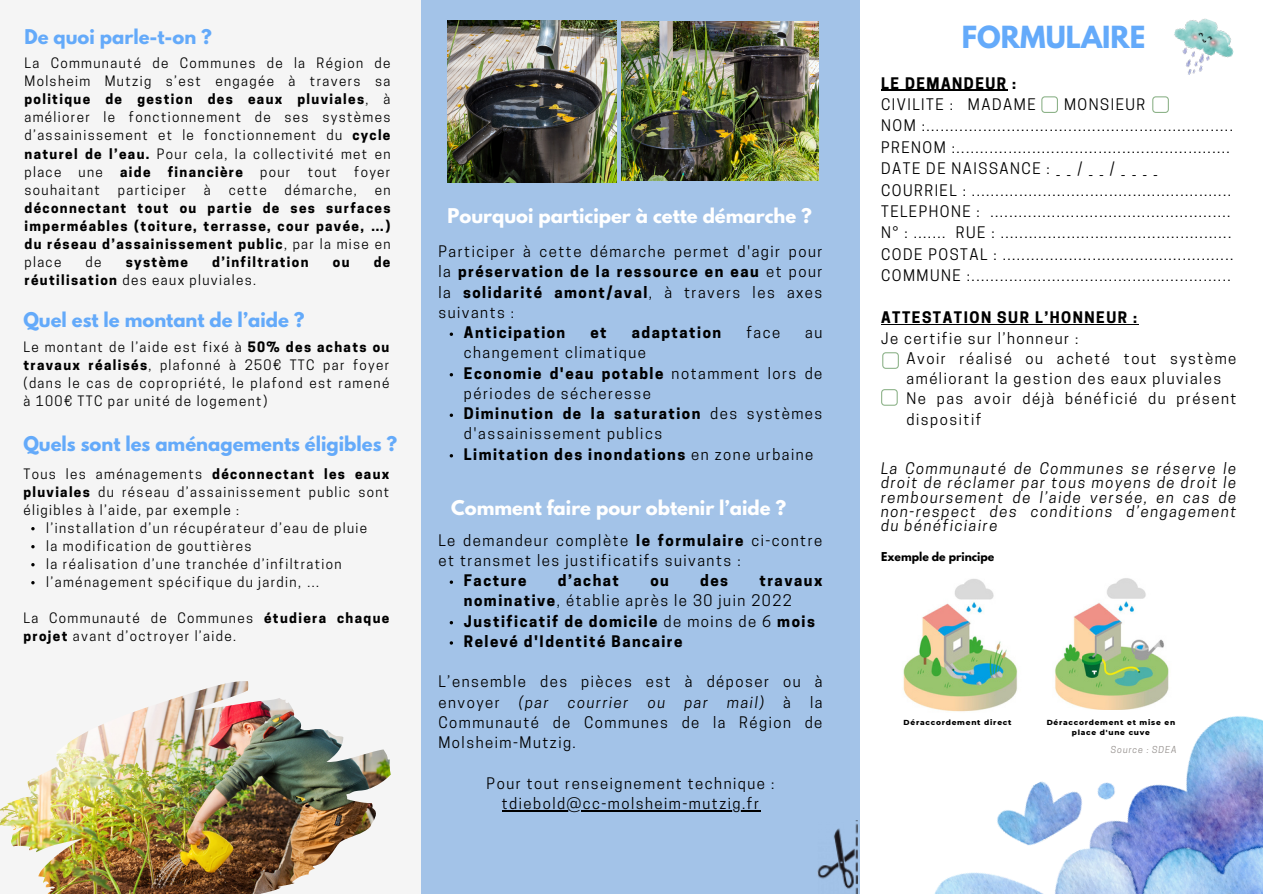
<style>
.page{position:relative;width:1263px;height:894px;background:#fff}
.page>*{position:absolute;margin:0;border:0;box-sizing:border-box;transform-origin:0 0}
.t1{font:700 27px "League Spartan";color:#64aafa}
.t2{font:700 18px "League Spartan";color:#64aafa}
.t3{font:700 18px "League Spartan";color:#fff}
.t4{font:15px/20.2px "Cooper Hewitt";letter-spacing:.1em;color:#000}
.t5{font:italic 15px/14.2px "Cooper Hewitt";letter-spacing:.1em;color:#000;text-align:justify}
.t6{font:700 15px "Cooper Hewitt";letter-spacing:.1em;color:#000}
.t7{font:13.5px/18px "Cooper Hewitt";letter-spacing:.1em;color:#000;text-align:justify}
.t8{font:700 13.5px/18px "Cooper Hewitt";letter-spacing:.1em;color:#000;text-align:justify}
.t9{font:700 10.8px "League Spartan";color:#000}
.t10{font:italic 9px "Cooper Hewitt";letter-spacing:.1em;color:#948f8c}
.t11{font:800 7.5px/9.9px "Montserrat";letter-spacing:.1em;color:#000;text-align:center}
.s1{font-weight:700}
.s2{font-weight:400}
</style>
<div class="page">
<div style="left:318px;top:0;width:542px;height:893px;background:#a3c3e8"></div>
<div style="left:0;top:0;width:421px;height:893px;background:#f5f5f5"></div>
<hr style="left:881px;top:90px;width:127px;height:1px;background:#000">
<svg style="left:1152px;top:96px;width:17px;height:17px"></svg>
<svg style="left:1041px;top:96px;width:17px;height:17px"></svg>
<hr style="left:881px;top:324px;width:149px;height:1px;background:#000">
<hr style="left:1030px;top:324px;width:109px;height:1px;background:#000">
<svg style="left:882px;top:352px;width:17px;height:17px"></svg>
<svg style="left:881px;top:389px;width:17px;height:16px"></svg>
<img style="left:817px;top:820px;width:41px;height:73px">
<img style="left:922px;top:578px;width:224px;height:52px">
<img style="left:903px;top:630px;width:360px;height:263px">
<img style="left:0;top:681px;width:391px;height:212px">
<img style="left:1174px;top:18px;width:60px;height:57px">
<img style="left:447px;top:20px;width:169px;height:162px">
<img style="left:622px;top:22px;width:197px;height:158px">
<div style="left:897px;top:714px;width:119px;height:18px;background:#fff"></div>
<svg style="left:31px;top:527px;width:4px;height:3px"></svg>
<svg style="left:31px;top:545px;width:4px;height:3px"></svg>
<svg style="left:31px;top:563px;width:4px;height:3px"></svg>
<svg style="left:31px;top:581px;width:4px;height:3px"></svg>
<svg style="left:450px;top:332px;width:3px;height:4px"></svg>
<svg style="left:450px;top:413px;width:3px;height:4px"></svg>
<hr style="left:502px;top:809px;width:258px;height:2px;background:#000">
<div style="left:1038px;top:709px;width:129px;height:19px;background:#fff"></div>
<p class="t2" style="left:24px;top:28px;width:189px">De quoi parle-t-on ?</p>
<p class="t7" style="left:24px;top:56px;width:367px">La Communauté de Communes de la Région de Molsheim Mutzig s’est engagée à travers sa <span class="s1">politique de gestion des eaux pluviales</span>, à améliorer le fonctionnement de ses systèmes d’assainissement et le fonctionnement du <span class="s1">cycle naturel de l’eau.</span> Pour cela, la collectivité met en place</p>
<p class="t7" style="left:79px;top:164px;width:26px">une</p>
<p class="t8" style="left:120px;top:164px;width:32px">aide</p>
<p class="t8" style="left:168px;top:164px;width:77px">financière</p>
<p class="t7" style="left:260px;top:164px;width:32px">pour</p>
<p class="t7" style="left:308px;top:164px;width:31px">tout</p>
<p class="t7" style="left:354px;top:164px;width:38px">foyer</p>
<p class="t7" style="left:24px;top:182px;width:77px">souhaitant</p>
<p class="t7" style="left:118px;top:182px;width:70px">participer</p>
<p class="t7" style="left:204px;top:182px;width:8px">à</p>
<p class="t7" style="left:229px;top:182px;width:39px">cette</p>
<p class="t7" style="left:285px;top:182px;width:74px">démarche,</p>
<p class="t8" style="left:24px;top:182px;width:367px;text-indent:350px"><span class="s2">en </span>déconnectant tout ou partie de ses surfaces imperméables (toiture, terrasse, cour pavée, …) du réseau d’assainissement public<span class="s2">, par la mise en place</span></p>
<p class="t7" style="left:86px;top:254px;width:17px">de</p>
<p class="t8" style="left:126px;top:254px;width:64px">système</p>
<p class="t8" style="left:212px;top:254px;width:98px">d’infiltration</p>
<p class="t8" style="left:333px;top:254px;width:18px">ou</p>
<p class="t8" style="left:374px;top:254px;width:18px">de</p>
<p class="t7" style="left:24px;top:272px;width:233px"><span class="s1">réutilisation</span> des eaux pluviales.</p>
<p class="t2" style="left:23px;top:310px;width:283px">Quel est le montant de l’aide ?</p>
<p class="t7" style="left:23px;top:339px;width:367px">Le montant de l’aide est fixé à <span class="s1">50% des achats ou travaux réalisés</span>, plafonné à 250€ TTC par foyer (dans le cas de copropriété, le plafond est ramené à 100€ TTC par unité de logement)</p>
<p class="t2" style="left:23px;top:435px;width:375px">Quels sont les aménagements éligibles ?</p>
<p class="t7" style="left:23px;top:466px;width:367px">Tous les aménagements <span class="s1">déconnectant les eaux pluviales</span> du réseau d’assainissement public sont éligibles à l’aide, par exemple :</p>
<p class="t7" style="left:46px;top:520px;width:322px">l’installation d’un récupérateur d’eau de pluie</p>
<p class="t7" style="left:46px;top:538px;width:207px">la modification de gouttières</p>
<p class="t7" style="left:46px;top:556px;width:297px">la réalisation d’une tranchée d’infiltration</p>
<p class="t7" style="left:46px;top:574px;width:275px">l’aménagement spécifique du jardin, …</p>
<p class="t7" style="left:23px;top:610px;width:367px">La Communauté de Communes <span class="s1">étudiera chaque projet</span> avant d’octroyer l’aide.</p>
<p class="t3" style="left:447px;top:207px;width:366px">Pourquoi participer à cette démarche ?</p>
<p class="t4" style="left:438px;top:243px;width:385px;text-align:justify">Participer à cette démarche permet d'agir pour la <span class="s1">préservation de la ressource en eau</span> et pour la <span class="s1">solidarité amont/aval</span>, à travers les axes suivants :</p>
<p class="t6" style="left:464px;top:327px;width:103px">Anticipation</p>
<p class="t6" style="left:590px;top:327px;width:18px">et</p>
<p class="t6" style="left:632px;top:327px;width:91px">adaptation</p>
<p class="t4" style="left:746px;top:324px;width:35px">face</p>
<p class="t4" style="left:805px;top:324px;width:19px">au</p>
<p class="t4" style="left:464px;top:344px;width:184px">changement climatique</p>
<p class="t4" style="left:464px;top:364px;width:360px"><span class="s1">Economie d'eau potable</span> notamment lors de périodes de sécheresse</p>
<p class="t4" style="left:464px;top:405px;width:360px"><span class="s1">Diminution de la saturation</span> des systèmes d'assainissement publics</p>
<p class="t6" style="left:464px;top:448px;width:351px">Limitation des inondations <span class="s2">en zone urbaine</span></p>
<p class="t3" style="left:451px;top:498px;width:337px">Comment faire pour obtenir l’aide ?</p>
<p class="t4" style="left:438px;top:531px;width:385px">Le demandeur complète <span class="s1">le formulaire</span> ci-contre et transmet les justificatifs suivants :</p>
<p class="t6" style="left:464px;top:574px;width:64px">Facture</p>
<p class="t6" style="left:558px;top:574px;width:63px">d’achat</p>
<p class="t6" style="left:650px;top:574px;width:20px">ou</p>
<p class="t6" style="left:700px;top:574px;width:29px">des</p>
<p class="t4" style="left:464px;top:572px;width:360px;text-indent:295px"><span class="s1">travaux nominative</span>, établie après le 30 juin 2022</p>
<p class="t6" style="left:464px;top:615px;width:353px">Justificatif de domicile <span class="s2">de moins de 6</span> mois</p>
<p class="t6" style="left:464px;top:635px;width:220px">Relevé d'Identité Bancaire</p>
<p class="t4" style="left:438px;top:673px;width:385px">L’ensemble des pièces est à déposer ou à envoyer</p>
<p class="t5" style="left:519px;top:696px;width:31px">(par</p>
<p class="t5" style="left:568px;top:696px;width:62px">courrier</p>
<p class="t5" style="left:648px;top:696px;width:19px">ou</p>
<p class="t5" style="left:684px;top:696px;width:25px">par</p>
<p class="t5" style="left:727px;top:696px;width:38px">mail)</p>
<p class="t4" style="left:783px;top:693px;width:9px">à</p>
<p class="t4" style="left:438px;top:693px;width:385px;text-align:justify;text-indent:372px">la Communauté de Communes de la Région de Molsheim-Mutzig.</p>
<p class="t4" style="left:487px;top:774px;width:289px">Pour tout renseignement technique :</p>
<p class="t4" style="left:502px;top:794px;width:259px">tdiebold@cc-molsheim-mutzig.fr</p>
<p class="t1" style="left:962px;top:23px;width:185px">FORMULAIRE</p>
<p class="t6" style="left:881px;top:77px;width:137px">LE DEMANDEUR :</p>
<p class="t4" style="left:881px;top:96px;width:156px">CIVILITE : MADAME</p>
<p class="t4" style="left:1064px;top:96px;width:83px">MONSIEUR</p>
<p class="t4" style="left:881px;top:117px;width:353px">NOM :.................................................................</p>
<p class="t4" style="left:881px;top:139px;width:350px">PRENOM :..........................................................</p>
<p class="t4" style="left:881px;top:160px;width:278px">DATEDENAISSANCE:__/__/____</p>
<p class="t4" style="left:881px;top:182px;width:351px">COURRIEL : .......................................................</p>
<p class="t4" style="left:881px;top:203px;width:351px">TELEPHONE : ...................................................</p>
<p class="t4" style="left:881px;top:224px;width:352px">N° : ....... RUE : .................................................</p>
<p class="t4" style="left:881px;top:246px;width:354px">CODE POSTAL : .................................................</p>
<p class="t4" style="left:881px;top:267px;width:351px">COMMUNE :.......................................................</p>
<p class="t6" style="left:881px;top:312px;width:257px">ATTESTATION SUR L’HONNEUR :</p>
<p class="t4" style="left:907px;top:350px;width:331px">Avoir réalisé ou acheté tout système améliorant la gestion des eaux pluviales</p>
<p class="t4" style="left:881px;top:329px;width:199px">Je certifie sur l’honneur :</p>
<p class="t4" style="left:907px;top:390px;width:331px">Ne pas avoir déjà bénéficié du présent dispositif</p>
<p class="t5" style="left:881px;top:463px;width:357px">La Communauté de Communes se réserve le droit de réclamer par tous moyens de droit le remboursement de l’aide versée, en cas de non-respect des conditions d’engagement du bénéficiaire</p>
<p class="t9" style="left:881px;top:551px;width:115px">Exemple de principe</p>
<p class="t11" style="left:904px;top:717px;width:109px">Déraccordement direct</p>
<p class="t11" style="left:1047px;top:717px;width:130px">Déraccordement et mise en place d'une cuve</p>
<p class="t10" style="left:1111px;top:746px;width:67px">Source : SDEA</p>
</div>
